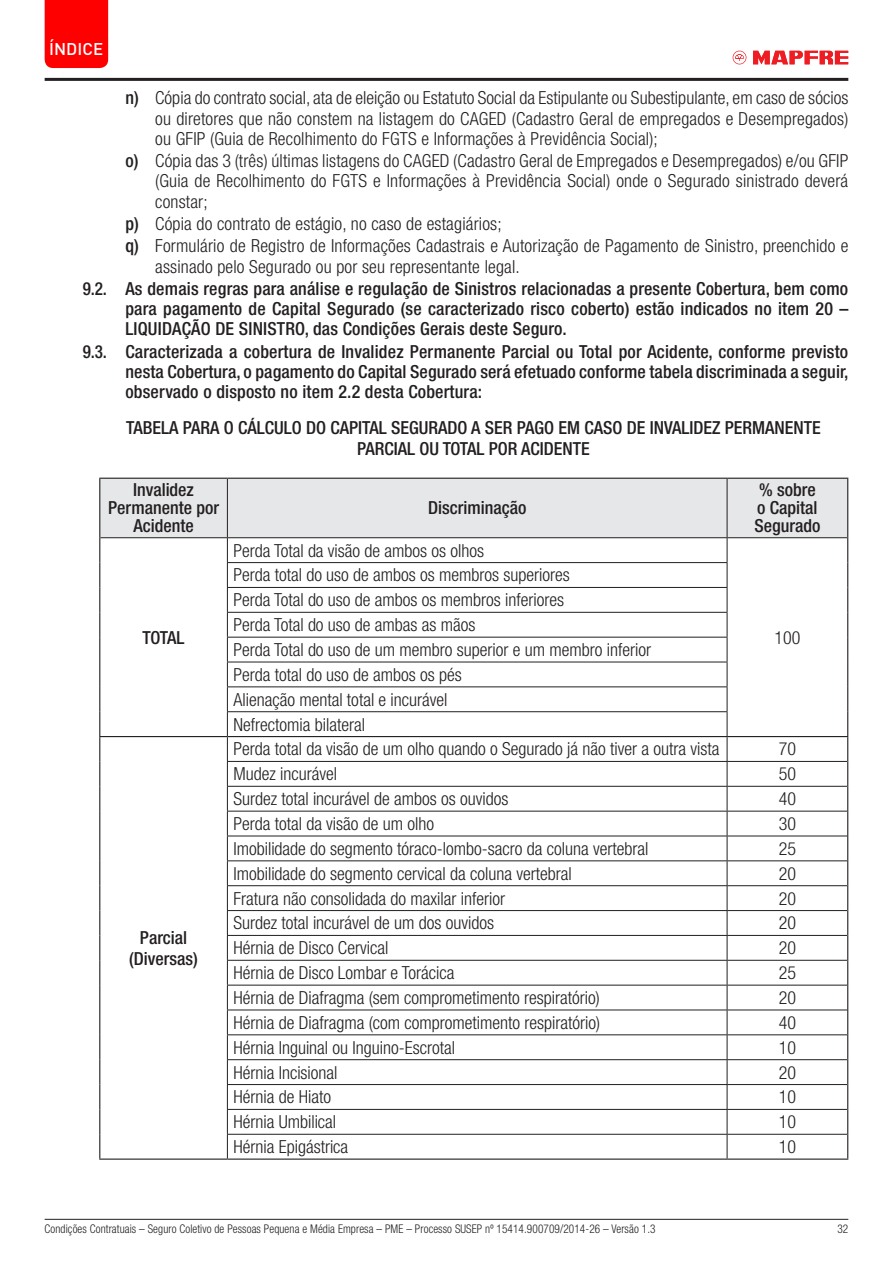
<style>
.page{position:relative;width:893px;height:1263px;background:#fff}
.page>*{position:absolute;margin:0;border:0;box-sizing:border-box;transform-origin:0 0}
._1_1_letra{font:300 condensed 18px/20.2px "Helvetica Neue LT Std";color:#231f20;text-align:justify}
._1_1{font:500 condensed 18px/20.2px "Helvetica Neue LT Std";color:#231f20;text-align:justify;scale:.95 1}
._1_1-2{font:500 condensed 18px/18px "Helvetica Neue LT Std";color:#231f20;text-align:center}
.t1{font:500 16.8px "DIN";letter-spacing:.005em;color:#fff}
.t2{font:300 condensed 12px "Helvetica Neue LT Std";letter-spacing:.01em;color:#231f20;scale:.94 1}
.s1{font-weight:500}
</style>
<div class="page">
<hr style="left:45px;top:78px;width:803px;height:3px;background:#231f20">
<hr style="left:45px;top:1219px;width:803px;height:1px;background:#231f20">
<svg style="left:733px;top:51px;width:13px;height:13px"></svg>
<svg style="left:753px;top:51px;width:95px;height:13px"></svg>
<div style="left:45px;top:0;width:63px;height:68px;background:#f00"></div>
<svg style="left:99px;top:478px;width:749px;height:680px"></svg>
<hr style="left:227px;top:1158px;width:500px;height:2px;background:#231f20">
<hr style="left:99px;top:736px;width:128px;height:1px;background:#231f20">
<hr style="left:227px;top:736px;width:500px;height:1px;background:#231f20">
<hr style="left:727px;top:736px;width:121px;height:1px;background:#231f20">
<hr style="left:99px;top:1158px;width:128px;height:2px;background:#231f20">
<hr style="left:727px;top:1158px;width:121px;height:2px;background:#231f20">
<p class="t1" style="left:49px;top:38px;width:56px">ÍNDICE</p>
<p class="_1_1_letra" style="left:155px;top:88px;width:695px;text-indent:-30px"><span class="s1">n)</span> Cópia do contrato social, ata de eleição ou Estatuto Social da Estipulante ou Subestipulante, em caso de sócios ou diretores que não constem na listagem do CAGED (Cadastro Geral de empregados e Desempregados) ou GFIP (Guia de Recolhimento do FGTS e Informações à Previdência Social);</p>
<p class="_1_1_letra" style="left:155px;top:150px;width:695px;text-indent:-30px"><span class="s1">o)</span> Cópia das 3 (três) últimas listagens do CAGED (Cadastro Geral de Empregados e Desempregados) e/ou GFIP (Guia de Recolhimento do FGTS e Informações à Previdência Social) onde o Segurado sinistrado deverá constar;</p>
<p class="_1_1_letra" style="left:125px;top:213px;width:378px"><span class="s1">p)</span> Cópia do contrato de estágio, no caso de estagiários;</p>
<p class="_1_1_letra" style="left:155px;top:236px;width:695px;text-indent:-30px"><span class="s1">q)</span> Formulário de Registro de Informações Cadastrais e Autorização de Pagamento de Sinistro, preenchido e assinado pelo Segurado ou por seu representante legal.</p>
<p class="_1_1" style="left:125px;top:278px;width:762px;text-indent:-43px">9.2. As demais regras para análise e regulação de Sinistros relacionadas a presente Cobertura, bem como para pagamento de Capital Segurado (se caracterizado risco coberto) estão indicados no item 20 – LIQUIDAÇÃO DE SINISTRO, das Condições Gerais deste Seguro.</p>
<p class="_1_1" style="left:125px;top:341px;width:763px;text-indent:-43px">9.3. Caracterizada a cobertura de Invalidez Permanente Parcial ou Total por Acidente, conforme previsto nesta Cobertura, o pagamento do Capital Segurado será efetuado conforme tabela discriminada a seguir, observado o disposto no item 2.2 desta Cobertura:</p>
<p class="_1_1-2" style="left:126px;top:417px;width:696px;line-height:20.7px">TABELA PARA O CÁLCULO DO CAPITAL SEGURADO A SER PAGO EM CASO DE INVALIDEZ PERMANENTE<br>PARCIAL OU TOTAL POR ACIDENTE</p>
<p class="_1_1-2" style="left:108px;top:481px;width:112px">Invalidez<br>Permanente por<br>Acidente</p>
<p class="_1_1-2" style="left:754px;top:481px;width:67px;text-align:left">% sobre o Capital<br>Segurado</p>
<p class="_1_1-2" style="left:428px;top:499px;width:100px">Discriminação</p>
<p class="_1_1-2" style="left:143px;top:628px;width:43px">TOTAL</p>
<p class="_1_1-2" style="left:129px;top:927px;width:70px;line-height:20.7px">Parcial (Diversas)</p>
<p class="_1_1_letra" style="left:233px;top:540px;width:252px">Perda Total da visão de ambos os olhos</p>
<p class="_1_1_letra" style="left:233px;top:565px;width:338px">Perda total do uso de ambos os membros superiores</p>
<p class="_1_1_letra" style="left:233px;top:590px;width:332px">Perda Total do uso de ambos os membros inferiores</p>
<p class="_1_1_letra" style="left:233px;top:614px;width:244px">Perda Total do uso de ambas as mãos</p>
<p class="_1_1_letra" style="left:233px;top:639px;width:419px">Perda Total do uso de um membro superior e um membro inferior</p>
<p class="_1_1_letra" style="left:233px;top:664px;width:230px">Perda total do uso de ambos os pés</p>
<p class="_1_1_letra" style="left:233px;top:689px;width:216px">Alienação mental total e incurável</p>
<p class="_1_1_letra" style="left:233px;top:714px;width:133px">Nefrectomia bilateral</p>
<p class="_1_1_letra" style="left:774px;top:627px;width:27px">100</p>
<p class="_1_1_letra" style="left:233px;top:739px;width:487px">Perda total da visão de um olho quando o Segurado já não tiver a outra vista</p>
<p class="_1_1_letra" style="left:779px;top:739px;width:19px">70</p>
<p class="_1_1_letra" style="left:233px;top:764px;width:105px">Mudez incurável</p>
<p class="_1_1_letra" style="left:779px;top:764px;width:19px">50</p>
<p class="_1_1_letra" style="left:233px;top:788px;width:277px">Surdez total incurável de ambos os ouvidos</p>
<p class="_1_1_letra" style="left:779px;top:788px;width:19px">40</p>
<p class="_1_1_letra" style="left:233px;top:813px;width:202px">Perda total da visão de um olho</p>
<p class="_1_1_letra" style="left:779px;top:813px;width:19px">30</p>
<p class="_1_1_letra" style="left:233px;top:838px;width:417px">Imobilidade do segmento tóraco-lombo-sacro da coluna vertebral</p>
<p class="_1_1_letra" style="left:779px;top:838px;width:19px">25</p>
<p class="_1_1_letra" style="left:233px;top:863px;width:340px">Imobilidade do segmento cervical da coluna vertebral</p>
<p class="_1_1_letra" style="left:779px;top:863px;width:19px">20</p>
<p class="_1_1_letra" style="left:233px;top:888px;width:273px">Fratura não consolidada do maxilar inferior</p>
<p class="_1_1_letra" style="left:779px;top:888px;width:19px">20</p>
<p class="_1_1_letra" style="left:233px;top:913px;width:262px">Surdez total incurável de um dos ouvidos</p>
<p class="_1_1_letra" style="left:779px;top:913px;width:19px">20</p>
<p class="_1_1_letra" style="left:233px;top:938px;width:157px">Hérnia de Disco Cervical</p>
<p class="_1_1_letra" style="left:779px;top:938px;width:19px">20</p>
<p class="_1_1_letra" style="left:233px;top:962px;width:223px">Hérnia de Disco Lombar e Torácica</p>
<p class="_1_1_letra" style="left:779px;top:962px;width:19px">25</p>
<p class="_1_1_letra" style="left:233px;top:987px;width:368px">Hérnia de Diafragma (sem comprometimento respiratório)</p>
<p class="_1_1_letra" style="left:779px;top:987px;width:19px">20</p>
<p class="_1_1_letra" style="left:233px;top:1012px;width:368px">Hérnia de Diafragma (com comprometimento respiratório)</p>
<p class="_1_1_letra" style="left:779px;top:1012px;width:19px">40</p>
<p class="_1_1_letra" style="left:233px;top:1037px;width:223px">Hérnia Inguinal ou Inguino-Escrotal</p>
<p class="_1_1_letra" style="left:779px;top:1037px;width:19px">10</p>
<p class="_1_1_letra" style="left:233px;top:1062px;width:106px">Hérnia Incisional</p>
<p class="_1_1_letra" style="left:779px;top:1062px;width:19px">20</p>
<p class="_1_1_letra" style="left:233px;top:1087px;width:99px">Hérnia de Hiato</p>
<p class="_1_1_letra" style="left:779px;top:1087px;width:19px">10</p>
<p class="_1_1_letra" style="left:233px;top:1111px;width:104px">Hérnia Umbilical</p>
<p class="_1_1_letra" style="left:779px;top:1111px;width:19px">10</p>
<p class="_1_1_letra" style="left:233px;top:1136px;width:116px">Hérnia Epigástrica</p>
<p class="_1_1_letra" style="left:779px;top:1136px;width:19px">10</p>
<p class="t2" style="left:45px;top:1221px;width:651px">Condições Contratuais – Seguro Coletivo de Pessoas Pequena e Média Empresa – PME – Processo SUSEP nº 15414.900709/2014-26 – Versão 1.3</p>
<p class="t2" style="left:837px;top:1221px;width:13px">32</p>
</div>
